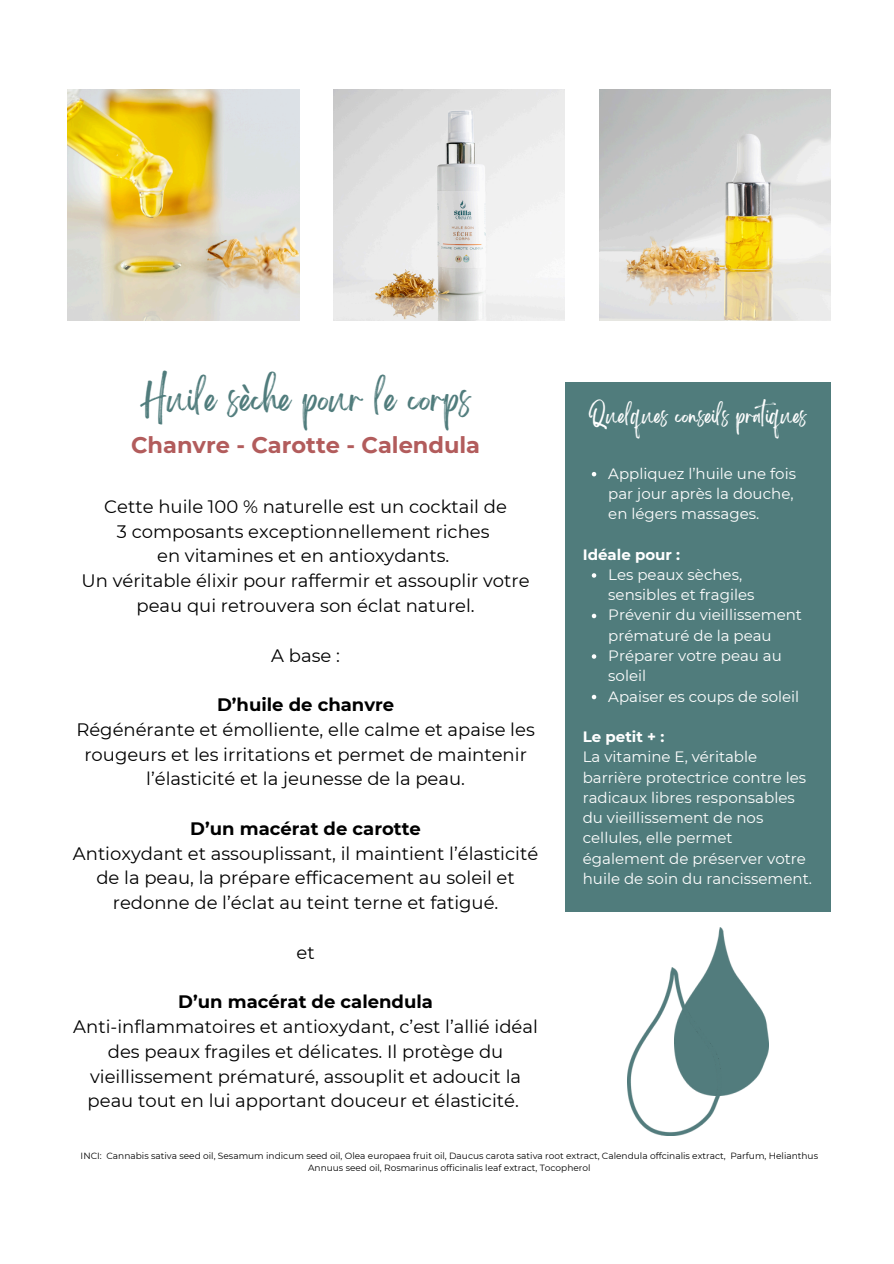
<style>
.page{position:relative;width:894px;height:1264px;background:#fff}
.page>*{position:absolute;margin:0;border:0;box-sizing:border-box;transform-origin:0 0}
.t1{font:30px "Brightwall";color:#507c7c}
.t2{font:700 22.5px "Montserrat";color:#b25c5c}
.t3{font:18px/24.8px "Montserrat";color:#000;text-align:center}
.t4{font:18px "Brightwall";color:#fff}
.t5{font:15px/20.2px "Montserrat";color:#fff}
.t6{font:700 15px "Montserrat";color:#fff}
.t7{font:9px/12px "Montserrat";color:#000;text-align:center}
.s1{font-weight:700}
</style>
<div class="page">
<img style="left:68px;top:89px;width:231px;height:231px">
<img style="left:334px;top:89px;width:230px;height:231px">
<img style="left:599px;top:89px;width:231px;height:231px">
<div style="left:564px;top:382px;width:266px;height:529px;background:#507c7c"></div>
<svg style="left:591px;top:472px;width:5px;height:4px"></svg>
<svg style="left:591px;top:573px;width:5px;height:4px"></svg>
<svg style="left:591px;top:613px;width:5px;height:5px"></svg>
<svg style="left:591px;top:654px;width:5px;height:4px"></svg>
<svg style="left:591px;top:694px;width:5px;height:5px"></svg>
<img style="left:708px;top:928px;width:60px;height:167px">
<img style="left:627px;top:967px;width:94px;height:168px">
<h1 class="t1" style="left:140px;top:388px;width:332px">Huile sèche pour le corps</h1>
<p class="t2" style="left:131px;top:431px;width:350px">Chanvre - Carotte - Calendula</p>
<h4 class="t3" style="left:82px;top:494px;width:449px">Cette huile 100 % naturelle est un cocktail de<br>3 composants exceptionnellement riches<br>en vitamines et en antioxydants.<br>Un véritable élixir pour raffermir et assouplir votre peau qui retrouvera son éclat naturel.</h4>
<p class="t3" style="left:271px;top:642px;width:70px">A base :</p>
<p class="t3" style="left:76px;top:692px;width:460px"><span class="s1">D’huile de chanvre<br></span>Régénérante et émolliente, elle calme et apaise les rougeurs et les irritations et permet de maintenir l’élasticité et la jeunesse de la peau.</p>
<p class="t3" style="left:73px;top:816px;width:467px"><span class="s1">D’un macérat de carotte<br></span>Antioxydant et assouplissant, il maintient l’élasticité de la peau, la prépare efficacement au soleil et redonne de l’éclat au teint terne et fatigué.</p>
<p class="t3" style="left:296px;top:939px;width:20px">et</p>
<h5 class="t3" style="left:73px;top:989px;width:466px"><span class="s1">D’un macérat de calendula<br></span>Anti-inflammatoires et antioxydant, c’est l’allié idéal des peaux fragiles et délicates. Il protège du vieillissement prématuré, assouplit et adoucit la peau tout en lui apportant douceur et élasticité.</h5>
<h3 class="t4" style="left:588px;top:409px;width:219px">Quelques conseils pratiques</h3>
<h2 class="t5" style="left:608px;top:463px;width:189px">Appliquez l’huile une fois par jour après la douche, en légers massages.</h2>
<h3 class="t6" style="left:582px;top:545px;width:99px">Idéale pour :</h3>
<h3 class="t5" style="left:608px;top:564px;width:148px">Les peaux sèches, sensibles et fragiles</h3>
<h3 class="t5" style="left:608px;top:605px;width:195px">Prévenir du vieillissement prématuré de la peau</h3>
<h3 class="t5" style="left:608px;top:645px;width:175px">Préparer votre peau au soleil</h3>
<h3 class="t5" style="left:608px;top:686px;width:192px">Apaiser es coups de soleil</h3>
<h3 class="t5" style="left:582px;top:726px;width:231px"><span class="s1">Le petit + :<br></span>La vitamine E, véritable barrière protectrice contre les radicaux libres responsables du vieillissement de nos cellules, elle permet également de préserver votre huile de soin du rancissement.</h3>
<p class="t7" style="left:81px;top:1149px;width:738px">INCI: Cannabis sativa seed oil, Sesamum indicum seed oil, Olea europaea fruit oil, Daucus carota sativa root extract, Calendula offcinalis extract, Parfum, Helianthus<br>Annuus seed oil, Rosmarinus officinalis leaf extract, Tocopherol</p>
</div>
